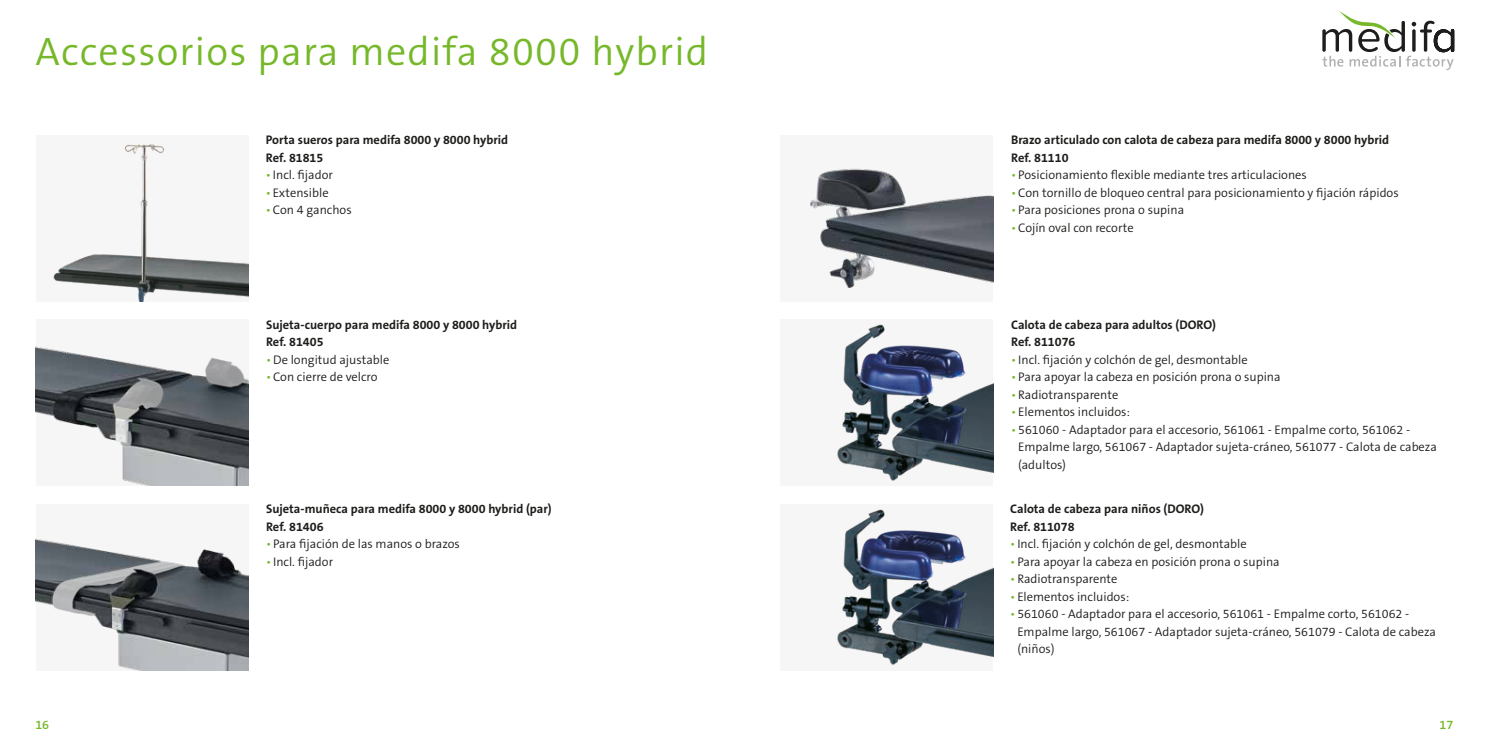
<style>
.page{position:relative;width:1489px;height:745px;background:#fff}
.page>*{position:absolute;margin:0;border:0;box-sizing:border-box;transform-origin:0 0}
.t1{font:300 40px "The Sans B W4";letter-spacing:.03em;color:#76b82a}
.t2{font:300 12.5px/17.5px "The Sans B W4";color:#1d1d1b}
.t3{font:700 12.5px/17.5px "The Sans B W7";color:#1d1d1b}
.t4{font:600 12.5px "The Sans B W6";color:#76b82a}
.s1{color:#76b82a}
</style>
<div class="page">
<div style="left:36px;top:503px;width:212px;height:167px;background:#f6f6f6"></div>
<img style="left:36px;top:539px;width:212px;height:131px">
<div style="left:36px;top:319px;width:212px;height:166px;background:#f6f6f6"></div>
<img style="left:36px;top:346px;width:212px;height:139px">
<img style="left:53px;top:143px;width:195px;height:158px">
<img style="left:810px;top:168px;width:183px;height:121px">
<svg style="left:1322px;top:11px;width:131px;height:59px"></svg>
<div style="left:780px;top:319px;width:213px;height:166px;background:#f6f6f6"></div>
<img style="left:837px;top:324px;width:156px;height:157px">
<div style="left:780px;top:503px;width:213px;height:167px;background:#f6f6f6"></div>
<img style="left:837px;top:509px;width:156px;height:156px">
<h1 class="t1" style="left:35px;top:26px;width:674px">Accessorios para medifa 8000 hybrid</h1>
<p class="t3" style="left:266px;top:131px;width:244px">Porta sueros para medifa 8000 y 8000 hybrid<br>Ref. 81815</p>
<p class="t2" style="left:266px;top:166px;width:69px"><span class="s1">•</span> Incl. fijador</p>
<p class="t2" style="left:266px;top:183px;width:64px"><span class="s1">•</span> Extensible</p>
<p class="t2" style="left:266px;top:201px;width:87px"><span class="s1">•</span> Con 4 ganchos</p>
<p class="t3" style="left:266px;top:315px;width:253px">Sujeta-cuerpo para medifa 8000 y 8000 hybrid<br>Ref. 81405</p>
<p class="t2" style="left:266px;top:350px;width:125px"><span class="s1">•</span>De longitud ajustable</p>
<p class="t2" style="left:266px;top:368px;width:113px"><span class="s1">•</span> Con cierre de velcro</p>
<p class="t3" style="left:266px;top:499px;width:287px">Sujeta-muñeca para medifa 8000 y 8000 hybrid (par)<br>Ref. 81406</p>
<p class="t2" style="left:266px;top:534px;width:195px"><span class="s1">•</span> Para fijación de las manos o brazos</p>
<p class="t2" style="left:266px;top:552px;width:69px"><span class="s1">•</span> Incl. fijador</p>
<p class="t3" style="left:1011px;top:131px;width:379px">Brazo articulado con calota de cabeza para medifa 8000 y 8000 hybrid<br>Ref. 81110</p>
<p class="t2" style="left:1011px;top:166px;width:297px"><span class="s1">•</span> Posicionamiento flexible mediante tres articulaciones</p>
<p class="t2" style="left:1011px;top:184px;width:389px"><span class="s1">•</span> Con tornillo de bloqueo central para posicionamiento y fijación rápidos</p>
<p class="t2" style="left:1011px;top:201px;width:174px"><span class="s1">•</span> Para posiciones prona o supina</p>
<p class="t2" style="left:1011px;top:219px;width:124px"><span class="s1">•</span> Cojín oval con recorte</p>
<p class="t3" style="left:1011px;top:315px;width:206px">Calota de cabeza para adultos (DORO)<br>Ref. 811076</p>
<p class="t2" style="left:1011px;top:350px;width:238px"><span class="s1">•</span> Incl. fijación y colchón de gel, desmontable</p>
<p class="t2" style="left:1011px;top:368px;width:271px"><span class="s1">•</span> Para apoyar la cabeza en posición prona o supina</p>
<p class="t2" style="left:1011px;top:385px;width:109px"><span class="s1">•</span> Radiotransparente</p>
<p class="t2" style="left:1011px;top:403px;width:120px"><span class="s1">•</span> Elementos incluidos:</p>
<p class="t2" style="left:1018px;top:420px;width:420px;text-indent:-7px"><span class="s1">•</span> 561060 - Adaptador para el accesorio, 561061 - Empalme corto, 561062 -<br>Empalme largo, 561067 - Adaptador sujeta-cráneo, 561077 - Calota de cabeza (adultos)</p>
<p class="t3" style="left:1010px;top:500px;width:195px">Calota de cabeza para niños (DORO)<br>Ref. 811078</p>
<p class="t2" style="left:1010px;top:535px;width:238px"><span class="s1">•</span> Incl. fijación y colchón de gel, desmontable</p>
<p class="t2" style="left:1010px;top:552px;width:271px"><span class="s1">•</span> Para apoyar la cabeza en posición prona o supina</p>
<p class="t2" style="left:1010px;top:570px;width:109px"><span class="s1">•</span> Radiotransparente</p>
<p class="t2" style="left:1010px;top:587px;width:120px"><span class="s1">•</span> Elementos incluidos:</p>
<p class="t2" style="left:1017px;top:605px;width:420px;text-indent:-7px"><span class="s1">•</span> 561060 - Adaptador para el accesorio, 561061 - Empalme corto, 561062 -<br>Empalme largo, 561067 - Adaptador sujeta-cráneo, 561079 - Calota de cabeza (niños)</p>
<p class="t4" style="left:35px;top:716px;width:15px">16</p>
<p class="t4" style="left:1439px;top:716px;width:15px">17</p>
</div>
